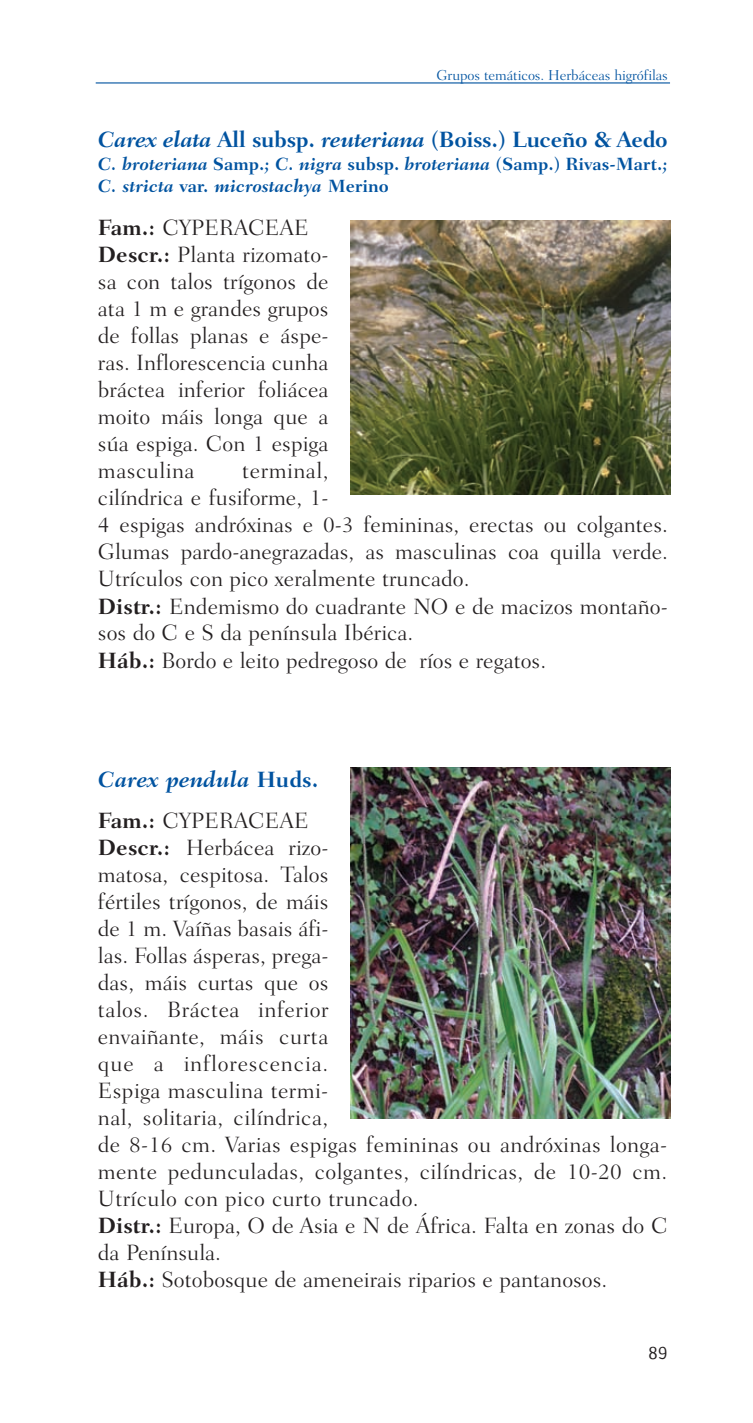
<style>
.page{position:relative;width:753px;height:1423px;background:#fff}
.page>*{position:absolute;margin:0;border:0;box-sizing:border-box;transform-origin:0 0}
.t1{font:300 22.5px/27px "Fairfield LH";color:#231f20}
.t2{font:700 22.5px "Fairfield LH";letter-spacing:-.02em;color:#0153a0}
.t3{font:italic 700 22.5px/40.5px "Fairfield LH";color:#0153a0}
.t4{font:italic 700 18px/21.6px "Fairfield LH";color:#0153a0}
.t5{font:18px "Foundry Journal";color:#231f20}
.t6{font:300 14.62px "Fairfield LH";letter-spacing:-.01em;color:#0153a0}
.s1{font-style:italic}
.s2{font-style:normal}
.s3{font-weight:700}
.s4{font-style:normal;color:#231f20}
.s5{font-weight:300;font-style:normal;color:#231f20}
</style>
<div class="page">
<hr style="left:96px;top:82px;width:574px;height:1px;background:#0153a0">
<img style="left:351px;top:220px;width:319px;height:274px">
<img style="left:351px;top:767px;width:319px;height:351px">
<p class="t6" style="left:436px;top:69px;width:233px">Grupos temáticos. Herbáceas higrófilas</p>
<p class="t2" style="left:98px;top:130px;width:571px"><span class="s1">Carex elata</span> All subsp. <span class="s1">reuteriana</span> (Boiss.) Luceño &amp; Aedo</p>
<p class="t4" style="left:98px;top:155px;width:571px">C. broteriana <span class="s2">Samp.</span>; C. nigra <span class="s2">subsp.</span> broteriana <span class="s2">(Samp.) Rivas-Mart.</span>;<br>C. stricta <span class="s2">var.</span> microstachya <span class="s2">Merino</span></p>
<p class="t1" style="left:98px;top:216px;width:232px"><span class="s3">Fam.:</span> CYPERACEAE<br><span class="s3">Descr.:</span> Planta rizomato&shy;sa con talos trígonos de ata 1 m e grandes grupos de follas planas e áspe&shy;ras. Inflorescencia cunha bráctea inferior foliácea moito máis longa que a súa espiga. Con 1 espiga masculina</p>
<p class="t1" style="left:98px;top:459px;width:571px;text-indent:144px">terminal,<br>cilíndrica e fusiforme, 1-<br>4 espigas andróxinas e 0-3 femininas, erectas ou colgantes.<br>Glumas pardo-anegrazadas, as masculinas coa quilla verde.<br>Utrículos con pico xeralmente truncado.<br><span class="s3">Distr.:</span> Endemismo do cuadrante NO e de macizos montaño&shy;sos do C e S da península Ibérica.<br><span class="s3">Háb.:</span> Bordo e leito pedregoso de ríos e regatos.</p>
<p class="t3" style="left:98px;top:761px;width:222px">Carex pendula <span class="s2">Huds.<br></span><span class="s4">Fam.:</span> <span class="s5">CYPERACEAE</span></p>
<p class="t1" style="left:98px;top:835px;width:571px"><span class="s3">Descr.:</span> Herbácea rizo-<br>matosa, cespitosa. Talos<br>fértiles trígonos, de máis<br>de 1 m. Vaíñas basais áfi-<br>las. Follas ásperas, prega-<br>das, máis curtas que os<br>talos. Bráctea inferior<br>envaiñante, máis curta<br>que a inflorescencia.<br>Espiga masculina termi-<br>nal, solitaria, cilíndrica,<br>de 8-16 cm. Varias espigas femininas ou andróxinas longa&shy;mente pedunculadas, colgantes, cilíndricas, de 10-20 cm.<br>Utrículo con pico curto truncado.<br><span class="s3">Distr.:</span> Europa, O de Asia e N de África. Falta en zonas do C da Península.<br><span class="s3">Háb.:</span> Sotobosque de ameneirais riparios e pantanosos.</p>
<p class="t5" style="left:648px;top:1342px;width:21px">89</p>
</div>
